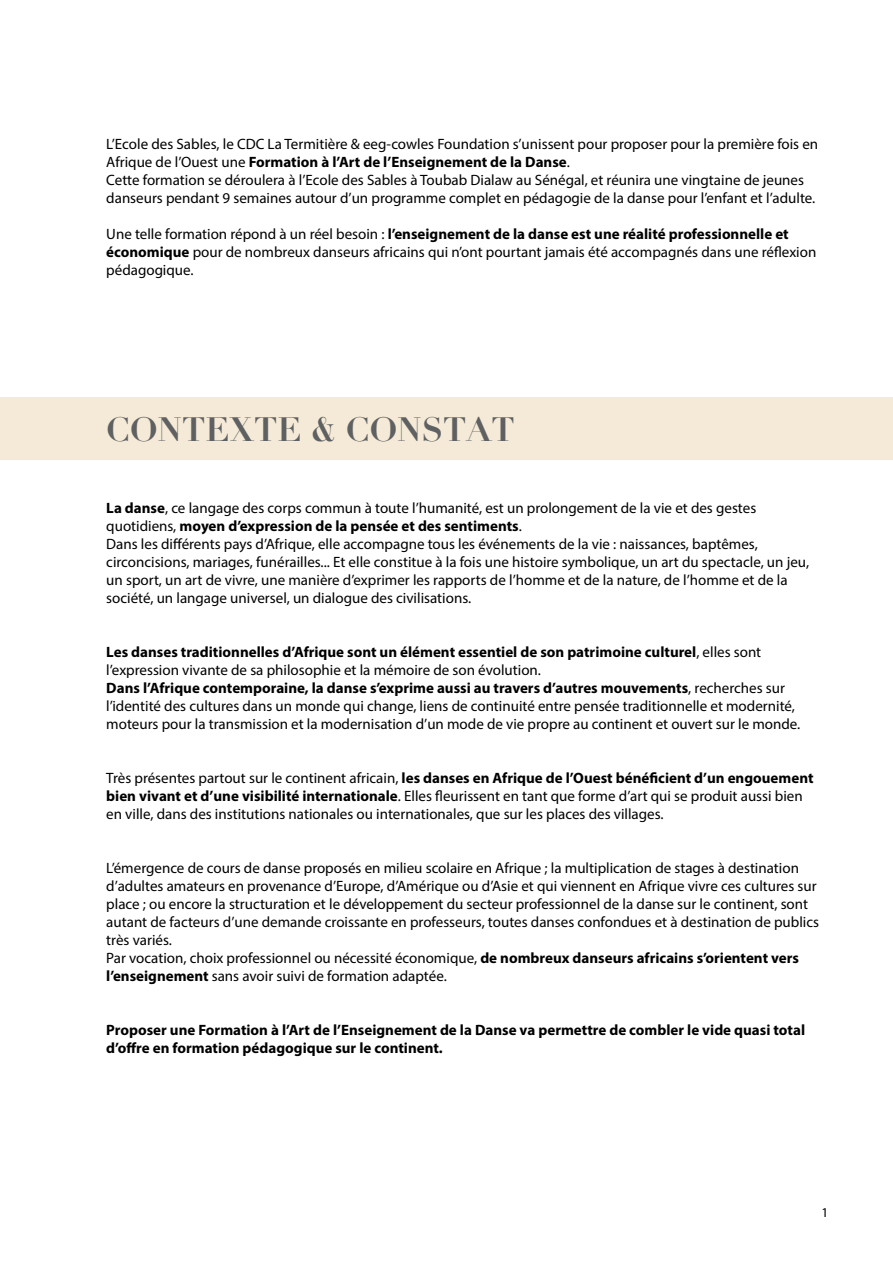
<style>
.page{position:relative;width:893px;height:1263px;background:#fff}
.page>*{position:absolute;margin:0;border:0;box-sizing:border-box;transform-origin:0 0}
.t1{font:700 33px "Didot";color:#5f6062}
.t2{font:15px/18px "Myriad Pro";color:#000}
.t3{font:700 15px/18px "Myriad Pro";color:#000}
.t4{font:13.5px "Myriad Pro";color:#000}
.s1{font-weight:700}
</style>
<div class="page">
<div style="left:0;top:397px;width:893px;height:63px;background:#f4ead7"></div>
<p class="t2" style="left:106px;top:135px;width:713px">L’Ecole des Sables, le CDC La Termitière &amp; eeg-cowles Foundation s’unissent pour proposer pour la première fois en Afrique de l’Ouest une <span class="s1">Formation à l’Art de l’Enseignement de la Danse</span>.<br>Cette formation se déroulera à l’Ecole des Sables à Toubab Dialaw au Sénégal, et réunira une vingtaine de jeunes danseurs pendant 9 semaines autour d’un programme complet en pédagogie de la danse pour l’enfant et l’adulte.</p>
<p class="t2" style="left:106px;top:225px;width:712px">Une telle formation répond à un réel besoin : <span class="s1">l’enseignement de la danse est une réalité professionnelle et économique</span> pour de nombreux danseurs africains qui n’ont pourtant jamais été accompagnés dans une réflexion pédagogique.</p>
<h1 class="t1" style="left:106px;top:409px;width:410px">CONTEXTE &amp; CONSTAT</h1>
<p class="t2" style="left:106px;top:499px;width:704px"><span class="s1">La danse</span>, ce langage des corps commun à toute l’humanité, est un prolongement de la vie et des gestes quotidiens, <span class="s1">moyen d’expression de la pensée et des sentiments</span>.<br>Dans les différents pays d’Afrique, elle accompagne tous les événements de la vie : naissances, baptêmes, circoncisions, mariages, funérailles... Et elle constitue à la fois une histoire symbolique, un art du spectacle, un jeu, un sport, un art de vivre, une manière d’exprimer les rapports de l’homme et de la nature, de l’homme et de la société, un langage universel, un dialogue des civilisations.</p>
<p class="t2" style="left:106px;top:643px;width:695px"><span class="s1">Les danses traditionnelles d’Afrique sont un élément essentiel de son patrimoine culturel</span>, elles sont l’expression vivante de sa philosophie et la mémoire de son évolution.<br><span class="s1">Dans l’Afrique contemporaine, la danse s’exprime aussi au travers d’autres mouvements</span>, recherches sur l’identité des cultures dans un monde qui change, liens de continuité entre pensée traditionnelle et modernité, moteurs pour la transmission et la modernisation d’un mode de vie propre au continent et ouvert sur le monde.</p>
<p class="t2" style="left:106px;top:769px;width:709px">Très présentes partout sur le continent africain, <span class="s1">les danses en Afrique de l’Ouest bénéficient d’un engouement bien vivant et d’une visibilité internationale</span>. Elles fleurissent en tant que forme d’art qui se produit aussi bien en ville, dans des institutions nationales ou internationales, que sur les places des villages.</p>
<p class="t2" style="left:106px;top:859px;width:714px">L’émergence de cours de danse proposés en milieu scolaire en Afrique ; la multiplication de stages à destination d’adultes amateurs en provenance d’Europe, d’Amérique ou d’Asie et qui viennent en Afrique vivre ces cultures sur place ; ou encore la structuration et le développement du secteur professionnel de la danse sur le continent, sont autant de facteurs d’une demande croissante en professeurs, toutes danses confondues et à destination de publics très variés.<br>Par vocation, choix professionnel ou nécessité économique, <span class="s1">de nombreux danseurs africains s’orientent vers l’enseignement</span> sans avoir suivi de formation adaptée.</p>
<p class="t3" style="left:106px;top:1020px;width:700px">Proposer une Formation à l’Art de l’Enseignement de la Danse va permettre de combler le vide quasi total d’offre en formation pédagogique sur le continent.</p>
<p class="t4" style="left:821px;top:1204px;width:8px">1</p>
</div>
